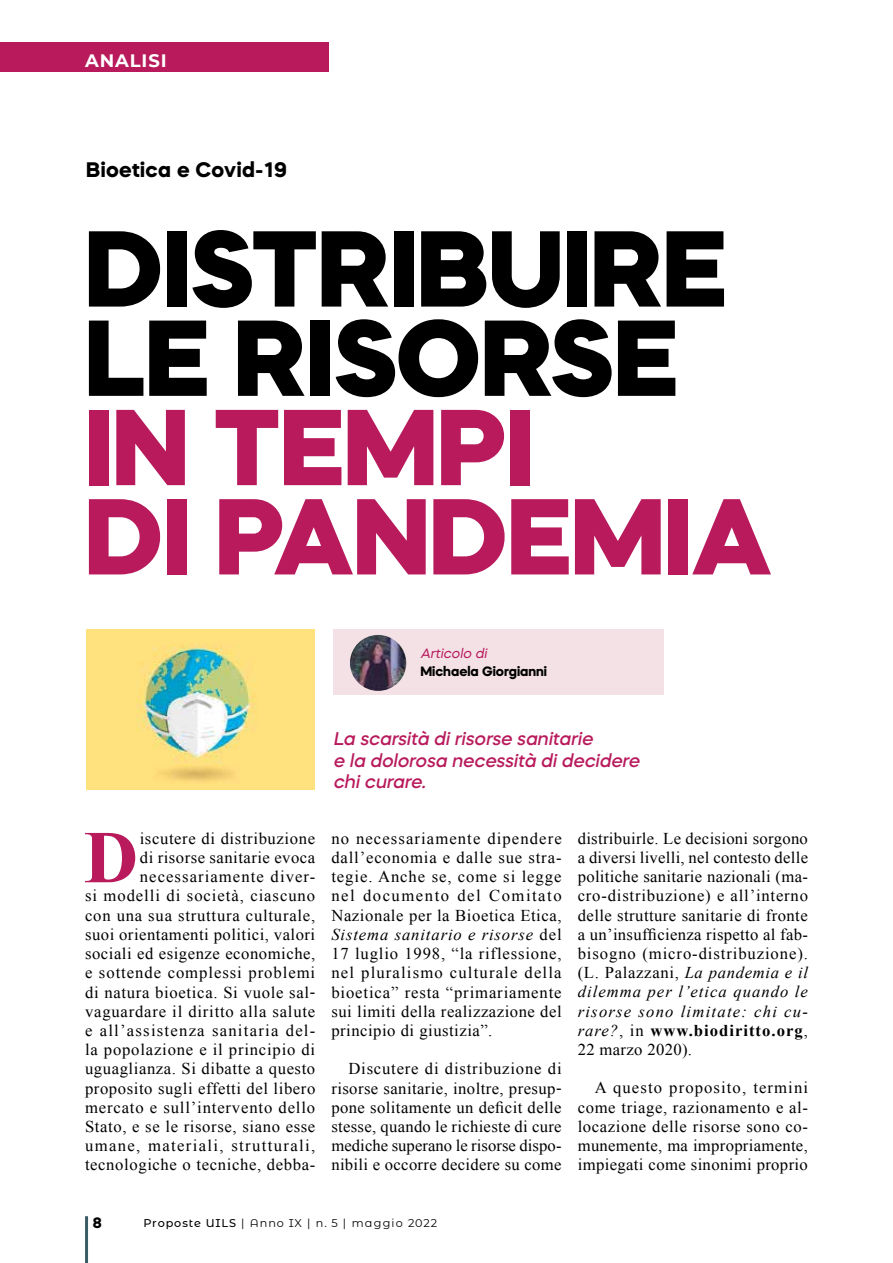
<style>
.page{position:relative;width:893px;height:1263px;background:#fff}
.page>*{position:absolute;margin:0;border:0;box-sizing:border-box;transform-origin:0 0}
.t1{font:800 107.55px/89.2px "Mazzard H";color:#000}
.t2{font:800 107.55px/89.2px "Mazzard H";color:#b81a5c}
.t3{font:700 74.55px "Times New Roman";color:#b81a5c}
.t4{font:700 21px "Mazzard H";letter-spacing:.02em;color:#000}
.t5{font:italic 500 18.3px/21.6px "Mazzard H";color:#b81a5c}
.t6{font:700 18px "Montserrat";letter-spacing:.05em;color:#fff}
.t7{font:16.5px/19.2px "Times New Roman";letter-spacing:.035em;color:#000;text-align:justify}
.t8{font:700 15px "Mazzard H";color:#000}
.t9{font:700 13.5px "Mazzard H";color:#000}
.t10{font:italic 13.5px "Mazzard H";color:#b81a5c}
.t11{font:11.25px "Montserrat Alternates";letter-spacing:.08em;color:#000}
.s1{font-style:italic}
.s2{font-weight:700}
.s3{font-weight:500}
</style>
<div class="page">
<hr style="left:85px;top:1216px;width:3px;height:47px;background:#3a5c67">
<div style="left:0;top:43px;width:328px;height:29px;background:#b81a5c"></div>
<img style="left:86px;top:629px;width:228px;height:160px">
<div style="left:333px;top:629px;width:330px;height:66px;background:#f3e1e6"></div>
<img style="left:350px;top:635px;width:56px;height:56px;border-radius:28px">
<p class="t6" style="left:85px;top:47px;width:83px">ANALISI</p>
<p class="t4" style="left:86px;top:156px;width:202px">Bioetica e Covid-19</p>
<h1 class="t1" style="left:85px;top:222px;width:643px">DISTRIBUIRE<br>LE RISORSE</h1>
<h1 class="t2" style="left:85px;top:400px;width:688px">IN TEMPI<br>DI PANDEMIA</h1>
<p class="t10" style="left:420px;top:644px;width:71px">Articolo di</p>
<p class="t9" style="left:420px;top:662px;width:128px">Michaela Giorgianni</p>
<p class="t5" style="left:333px;top:727px;width:312px">La scarsità dirisorse sanitarie<br>e la dolorosa necessità didecidere chicurare.</p>
<p class="t7" style="left:85px;top:828px;width:232px;text-align:right">iscutere di distribuzione<br>di risorse sanitarie evoca necessariamente diver-<br>si modelli di società, ciascuno con una sua struttura culturale, suoi orientamenti politici, valori sociali ed esigenze economiche, e sottende complessi problemi di natura bioetica. Si vuole sal&shy;vaguardare il diritto alla salute e all’assistenza sanitaria del&shy;la popolazione e il principio di uguaglianza. Si dibatte a questo proposito sugli effetti del libero mercato e sull’intervento dello<br>Stato, e se le risorse, siano esse umane, materiali, strutturali, tecnologiche o tecniche, debba-</p>
<p class="t7" style="left:331px;top:828px;width:232px">no necessariamente dipendere dall’economia e dalle sue stra&shy;tegie. Anche se, come si legge nel documento del Comitato Nazionale per la Bioetica Etica, <span class="s1">Sistema sanitario e risorse</span> del 17 luglio 1998, “la riflessione, nel pluralismo culturale della bioetica” resta “primariamente sui limiti della realizzazione del principio di giustizia”.</p>
<h2 class="t3" style="left:84px;top:806px;width:56px">D</h2>
<p class="t7" style="left:331px;top:1059px;width:232px;text-indent:17px">Discutere di distribuzione di risorse sanitarie, inoltre, presup&shy;pone solitamente un deficit delle stesse, quando le richieste di cure mediche superano le risorse dispo&shy;nibili e occorre decidere su come</p>
<p class="t7" style="left:578px;top:828px;width:232px">distribuirle. Le decisioni sorgono a diversi livelli, nel contesto delle politiche sanitarie nazionali (ma&shy;cro-distribuzione) e all’interno delle strutture sanitarie di fronte a un’insufficienza rispetto al fab&shy;bisogno (micro-distribuzione). (L. Palazzani, <span class="s1">La pandemia e il dilemma per l’etica quando le risorse sono limitate: chi cu&shy;rare?</span>, in <span class="s2">www.biodiritto.org</span>, 22 marzo 2020).</p>
<p class="t7" style="left:578px;top:1078px;width:232px;text-indent:17px">A questo proposito, termini come triage, razionamento e al&shy;locazione delle risorse sono co&shy;munemente, ma impropriamente, impiegati come sinonimi proprio</p>
<p class="t8" style="left:93px;top:1212px;width:11px">8</p>
<p class="t11" style="left:144px;top:1215px;width:295px"><span class="s3">Proposte UILS</span> | Anno IX | n. 5 | maggio 2022</p>
</div>
